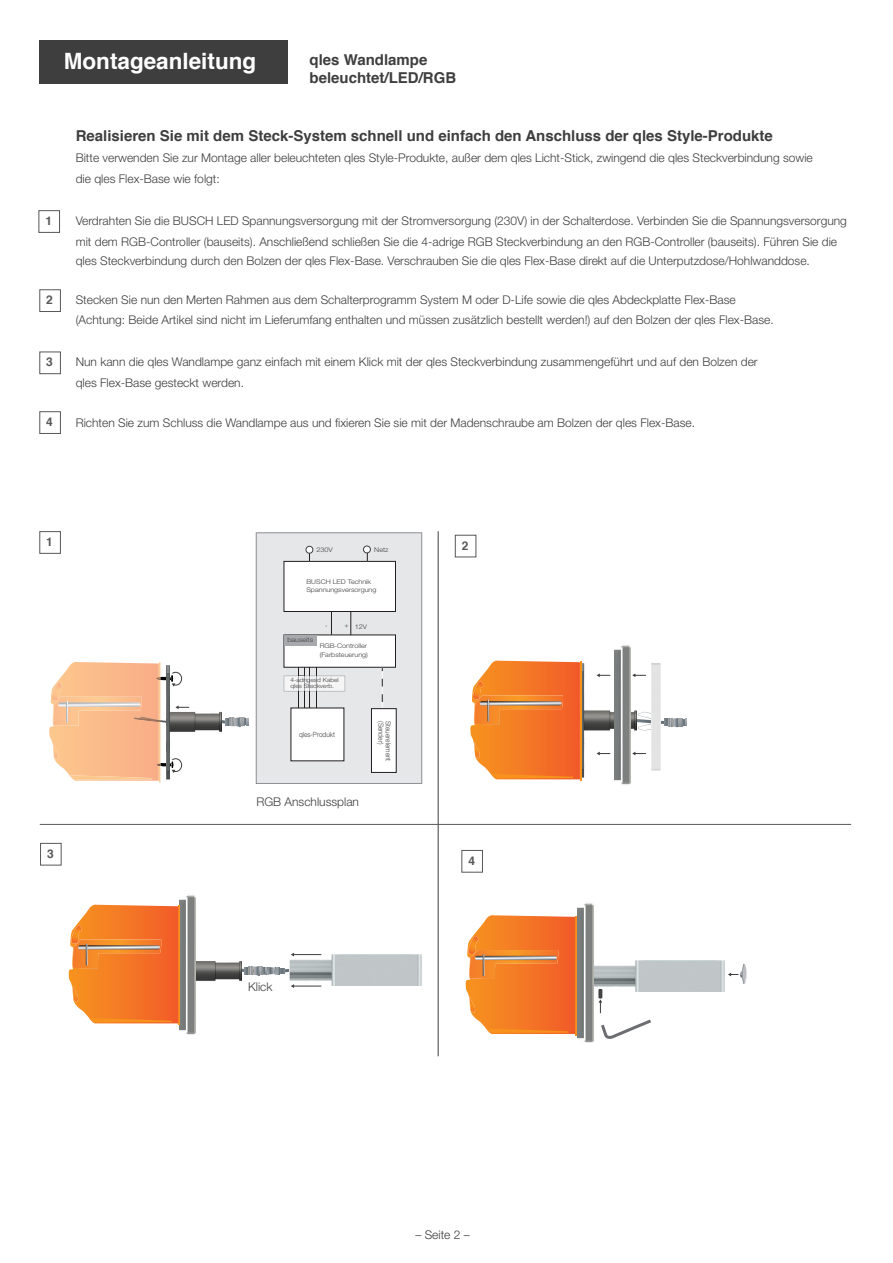
<style>
.page{position:relative;width:893px;height:1263px;background:#fff}
.page>*{position:absolute;margin:0;border:0;box-sizing:border-box;transform-origin:0 0}
.t1{font:700 22.5px "Helvetica";color:#fff}
.t2{font:700 15px/18px "Helvetica";color:#3e3e3f}
.t3{font:300 12px/21px "Helvetica Neue";color:#3e3e3f}
.t4{font:700 12px "Helvetica";color:#57585a}
.t5{font:300 7.2px "Helvetica Neue";color:#3e3e3f;scale:.91 1}
.t6{font:300 6.45px/8.1px "Helvetica Neue";color:#3e3e3f;scale:1.1 1}
.t7{font:300 6px/6.4px "Helvetica Neue";color:#3e3e3f;scale:1.1 1}
</style>
<div class="page">
<div style="left:39px;top:210px;width:21px;height:23px;border:1px solid #57585a"></div>
<div style="left:40px;top:290px;width:21px;height:22px;border:1px solid #57585a"></div>
<div style="left:40px;top:352px;width:21px;height:22px;border:1px solid #57585a"></div>
<div style="left:40px;top:411px;width:21px;height:23px;border:1px solid #57585a"></div>
<svg style="left:256px;top:532px;width:166px;height:252px"></svg>
<div style="left:284px;top:635px;width:33px;height:10px;background:#a8a9ad"></div>
<hr style="left:438px;top:531px;width:1px;height:525px;background:#3e3e3f">
<div style="left:40px;top:531px;width:21px;height:22px;border:1px solid #57585a"></div>
<div style="left:462px;top:850px;width:21px;height:22px;border:1px solid #57585a"></div>
<div style="left:455px;top:535px;width:21px;height:22px;border:1px solid #57585a"></div>
<div style="left:40px;top:843px;width:21px;height:22px;border:1px solid #57585a"></div>
<img style="left:180px;top:895px;width:16px;height:140px">
<img style="left:387px;top:954px;width:35px;height:31px">
<hr style="left:40px;top:824px;width:811px;height:1px;background:#57585a">
<img style="left:614px;top:645px;width:16px;height:140px">
<hr style="left:178px;top:905px;width:2px;height:120px;background:#f7931d">
<svg style="left:68px;top:905px;width:319px;height:118px"></svg>
<hr style="left:580px;top:661px;width:2px;height:120px;background:#f7931d">
<svg style="left:470px;top:661px;width:216px;height:118px"></svg>
<img style="left:593px;top:919px;width:1px;height:121px">
<img style="left:593px;top:960px;width:132px;height:31px">
<svg style="left:728px;top:964px;width:18px;height:20px"></svg>
<hr style="left:575px;top:916px;width:2px;height:119px;background:#f7931d">
<svg style="left:465px;top:915px;width:110px;height:119px"></svg>
<img style="left:577px;top:903px;width:16px;height:140px">
<svg style="left:598px;top:989px;width:54px;height:50px"></svg>
<svg style="left:49px;top:662px;width:199px;height:120px"></svg>
<div style="left:40px;top:41px;width:248px;height:43px;background:#3e3e3f"></div>
<h1 class="t1" style="left:64px;top:43px;width:194px">Montageanleitung</h1>
<p class="t2" style="left:310px;top:50px;width:148px">qles Wandlampe beleuchtet/LED/RGB</p>
<p class="t4" style="left:45px;top:211px;width:8px">1</p>
<p class="t4" style="left:46px;top:290px;width:8px">2</p>
<p class="t4" style="left:46px;top:352px;width:8px">3</p>
<p class="t4" style="left:46px;top:412px;width:8px">4</p>
<p class="t2" style="left:76px;top:127px;width:699px">Realisieren Sie mit dem Steck-System schnell und einfach den Anschluss der qles Style-Produkte</p>
<p class="t3" style="left:76px;top:147px;width:739px">Bitte verwenden Sie zur Montage aller beleuchteten qles Style-Produkte, außer dem qles Licht-Stick, zwingend die qles Steckverbindung sowie die qles Flex-Base wie folgt:</p>
<p class="t3" style="left:76px;top:210px;width:773px">Verdrahten Sie die BUSCH LED Spannungsversorgung mit der Stromversorgung (230V) in der Schalterdose. Verbinden Sie die Spannungsversorgung mit dem RGB-Controller (bauseits). Anschließend schließen Sie die 4-adrige RGB Steckverbindung an den RGB-Controller (bauseits). Führen Sie die</p>
<p class="t3" style="left:76px;top:250px;width:736px">qles Steckverbindung durch den Bolzen der qles Flex-Base. Verschrauben Sie die qles Flex-Base direkt auf die Unterputzdose/Hohlwanddose.</p>
<p class="t3" style="left:76px;top:290px;width:699px;line-height:19.5px">Stecken Sie nun den Merten Rahmen aus dem Schalterprogramm System M oder D-Life sowie die qles Abdeckplatte Flex-Base (Achtung: Beide Artikel sind nicht im Lieferumfang enthalten und müssen zusätzlich bestellt werden!) auf den Bolzen der qles Flex-Base.</p>
<p class="t3" style="left:76px;top:351px;width:683px">Nun kann die qles Wandlampe ganz einfach mit einem Klick mit der qles Steckverbindung zusammengeführt und auf den Bolzen der qles Flex-Base gesteckt werden.</p>
<p class="t3" style="left:76px;top:412px;width:621px">Richten Sie zum Schluss die Wandlampe aus und fixieren Sie sie mit der Madenschraube am Bolzen der qles Flex-Base.</p>
<p class="t4" style="left:46px;top:532px;width:8px">1</p>
<p class="t4" style="left:47px;top:844px;width:8px">3</p>
<p class="t6" style="left:316px;top:546px;width:16px">230V</p>
<p class="t6" style="left:374px;top:546px;width:14px">Netz</p>
<p class="t6" style="left:306px;top:577px;width:65px">BUSCH LED Technik<br>Spannungsversorgung</p>
<p class="t6" style="left:355px;top:622px;width:13px">12V</p>
<p class="t5" style="left:352px;top:624px;width:6px;rotate:90deg">+</p>
<p class="t5" style="left:325px;top:621px;width:4px">-</p>
<p class="t6" style="left:320px;top:642px;width:45px">RGB-Controller (Farbsteuerung)</p>
<p class="t6" style="left:287px;top:635px;width:25px">bauseits</p>
<p class="t7" style="left:290px;top:676px;width:46px">4-adrigesd Kabel qles Steckverb.</p>
<p class="t5" style="left:299px;top:730px;width:41px">qles-Produkt</p>
<p class="t3" style="left:256px;top:791px;width:104px">RGB Anschlussplan</p>
<p class="t5" style="left:385px;top:721px;width:27px;rotate:90deg">(Sender)</p>
<p class="t5" style="left:393px;top:721px;width:46px;rotate:90deg">Steuerelement</p>
<p class="t4" style="left:462px;top:536px;width:8px">2</p>
<p class="t4" style="left:468px;top:851px;width:8px">4</p>
<p class="t3" style="left:248px;top:976px;width:26px">Klick</p>
<p class="t3" style="left:415px;top:1223px;width:56px">– Seite 2 –</p>
</div>
